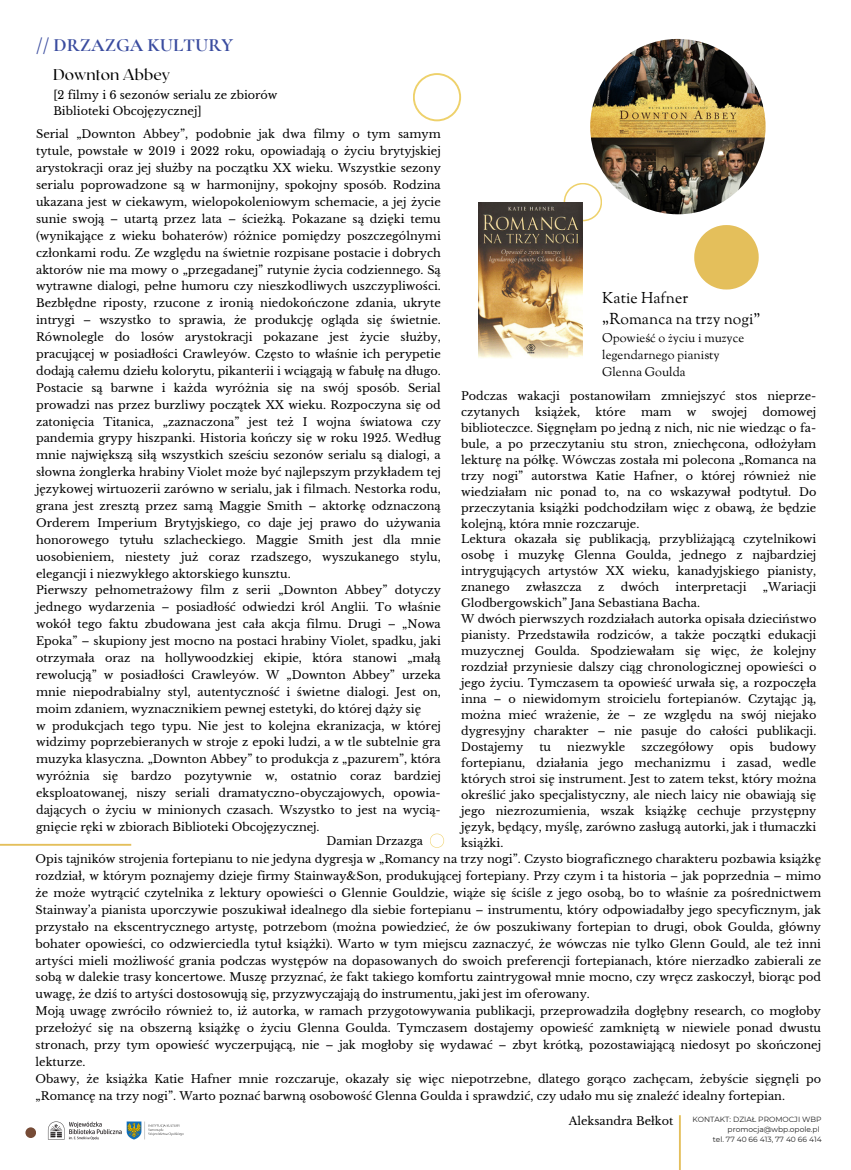
<style>
.page{position:relative;width:851px;height:1170px;background:#fff}
.page>*{position:absolute;margin:0;border:0;box-sizing:border-box;transform-origin:0 0}
.t1{font:700 18.75px "Cormorant Garamond";color:#3a4c9f}
.t2{font:15.62px "Sorts Mill Goudy";color:#000}
.t3{font:15.62px "Roxborough CF";color:#000}
.t4{font:12.5px/16.9px "Sorts Mill Goudy";color:#000}
.t5{font:11.25px/16.9px "Libre Baskerville";color:#000;text-align:justify}
.t6{font:7.5px "Montserrat";color:#222}
</style>
<div class="page">
<img style="left:47px;top:1121px;width:136px;height:19px">
<img style="left:590px;top:39px;width:175px;height:175px;border-radius:50%">
<svg style="left:694px;top:225px;width:64px;height:64px"></svg>
<svg style="left:563px;top:183px;width:39px;height:38px"></svg>
<img style="left:478px;top:202px;width:104px;height:156px">
<svg style="left:413px;top:73px;width:48px;height:48px"></svg>
<svg style="left:430px;top:833px;width:14px;height:14px"></svg>
<hr style="left:0;top:843px;width:131px;height:2px;background:#e4bf5b">
<svg style="left:25px;top:1126px;width:11px;height:11px"></svg>
<hr style="left:678px;top:1114px;width:2px;height:55px;background:#e4bf5b">
<p class="t1" style="left:36px;top:34px;width:198px">// DRZAZGA KULTURY</p>
<p class="t3" style="left:53px;top:64px;width:119px">Downton Abbey</p>
<p class="t5" style="left:53px;top:87px;width:226px;line-height:16px">[2 filmy i 6 sezonów serialu ze zbiorów<br>Biblioteki Obcojęzycznej]</p>
<p class="t5" style="left:36px;top:126px;width:406px">Serial „Downton Abbey”, podobnie jak dwa filmy o tym samym tytule, powstałe w 2019 i 2022 roku, opowiadają o życiu brytyjskiej arystokracji oraz jej służby na początku XX wieku. Wszystkie sezony serialu poprowadzone są w harmonijny, spokojny sposób. Rodzina ukazana jest w ciekawym, wielopokoleniowym schemacie, a jej życie sunie swoją – utartą przez lata – ścieżką. Pokazane są dzięki temu (wynikające z wieku bohaterów) różnice pomiędzy poszczególnymi członkami rodu. Ze względu na świetnie rozpisane postacie i dobrych aktorów nie ma mowy o „przegadanej” rutynie życia codziennego. Są wytrawne dialogi, pełne humoru czy nieszkodliwych uszczypliwości.<br>Bezbłędne riposty, rzucone z ironią niedokończone zdania, ukryte intrygi – wszystko to sprawia, że produkcję ogląda się świetnie.<br>Równolegle do losów arystokracji pokazane jest życie służby, pracującej w posiadłości Crawleyów. Często to właśnie ich perypetie dodają całemu dziełu kolorytu, pikanterii i wciągają w fabułę na długo.<br>Postacie są barwne i każda wyróżnia się na swój sposób. Serial prowadzi nas przez burzliwy początek XX wieku. Rozpoczyna się od zatonięcia Titanica, „zaznaczona” jest też I wojna światowa czy pandemia grypy hiszpanki. Historia kończy się w roku 1925. Według mnie największą siłą wszystkich sześciu sezonów serialu są dialogi, a słowna żonglerka hrabiny Violet może być najlepszym przykładem tej językowej wirtuozerii zarówno w serialu, jak i filmach. Nestorka rodu, grana jest zresztą przez samą Maggie Smith – aktorkę odznaczoną Orderem Imperium Brytyjskiego, co daje jej prawo do używania honorowego tytułu szlacheckiego. Maggie Smith jest dla mnie uosobieniem, niestety już coraz rzadszego, wyszukanego stylu, elegancji i niezwykłego aktorskiego kunsztu.</p>
<p class="t5" style="left:36px;top:582px;width:406px">Pierwszy pełnometrażowy film z serii „Downton Abbey” dotyczy jednego wydarzenia – posiadłość odwiedzi król Anglii. To właśnie wokół tego faktu zbudowana jest cała akcja filmu. Drugi – „Nowa Epoka” – skupiony jest mocno na postaci hrabiny Violet, spadku, jaki otrzymała oraz na hollywoodzkiej ekipie, która stanowi „małą rewolucją” w posiadłości Crawleyów. W „Downton Abbey” urzeka mnie niepodrabialny styl, autentyczność i świetne dialogi. Jest on, moim zdaniem, wyznacznikiem pewnej estetyki, do której dąży się</p>
<p class="t5" style="left:36px;top:717px;width:406px">w produkcjach tego typu. Nie jest to kolejna ekranizacja, w której widzimy poprzebieranych w stroje z epoki ludzi, a w tle subtelnie gra muzyka klasyczna. „Downton Abbey” to produkcja z „pazurem”, która wyróżnia się bardzo pozytywnie w, ostatnio coraz bardziej eksploatowanej, niszy seriali dramatyczno-obyczajowych, opowia&shy;dających o życiu w minionych czasach. Wszystko to jest na wycią&shy;gnięcie ręki w zbiorach Biblioteki Obcojęzycznej.</p>
<p class="t2" style="left:602px;top:288px;width:87px">Katie Hafner</p>
<p class="t2" style="left:602px;top:309px;width:160px">„Romanca na trzy nogi”</p>
<p class="t4" style="left:602px;top:330px;width:144px">Opowieść o życiu i muzyce legendarnego pianisty</p>
<p class="t4" style="left:602px;top:364px;width:85px">Glenna Goulda</p>
<p class="t5" style="left:461px;top:388px;width:356px;line-height:16px">Podczas wakacji postanowiłam zmniejszyć stos nieprze&shy;czytanych</p>
<p class="t5" style="left:461px;top:404px;width:356px;line-height:16px;text-indent:301px">domowej biblioteczce. Sięgnęłam po jedną z nich, nic nie wiedząc o fa&shy;bule, a po przeczytaniu stu stron, zniechęcona, odłożyłam lekturę na półkę. Wówczas została mi polecona „Romanca na trzy nogi” autorstwa Katie Hafner, o której również nie wiedziałam nic ponad to, na co wskazywał podtytuł. Do przeczytania książki podchodziłam więc z obawą, że będzie kolejną, która mnie rozczaruje.</p>
<p class="t5" style="left:461px;top:531px;width:356px;line-height:16px">Lektura okazała się publikacją, przybliżającą czytelnikowi osobę i muzykę Glenna Goulda, jednego z najbardziej intrygujących artystów XX wieku, kanadyjskiego pianisty, znanego</p>
<p class="t5" style="left:535px;top:403px;width:46px">książek,</p>
<p class="t5" style="left:595px;top:403px;width:32px">które</p>
<p class="t5" style="left:641px;top:403px;width:32px">mam</p>
<p class="t5" style="left:686px;top:403px;width:11px">w</p>
<p class="t5" style="left:711px;top:403px;width:37px">swojej</p>
<p class="t5" style="left:526px;top:578px;width:57px">zwłaszcza</p>
<p class="t5" style="left:598px;top:578px;width:8px">z</p>
<p class="t5" style="left:620px;top:578px;width:40px">dwóch</p>
<p class="t5" style="left:675px;top:578px;width:72px">interpretacji</p>
<p class="t5" style="left:762px;top:578px;width:55px">„Wariacji</p>
<p class="t5" style="left:461px;top:594px;width:240px">Glodbergowskich” Jana Sebastiana Bacha.</p>
<p class="t5" style="left:461px;top:611px;width:356px;line-height:16px">W dwóch pierwszych rozdziałach autorka opisała dzieciństwo pianisty. Przedstawiła rodziców, a także początki edukacji muzycznej Goulda. Spodziewałam się więc, że kolejny rozdział przyniesie dalszy ciąg chronologicznej opowieści o jego życiu. Tymczasem ta opowieść urwała się, a rozpoczęła inna – o niewidomym stroicielu fortepianów. Czytając ją, można mieć wrażenie, że – ze względu na swój niejako dygresyjny charakter – nie pasuje do całości publikacji.<br>Dostajemy</p>
<p class="t5" style="left:461px;top:738px;width:356px;line-height:16px;text-indent:308px">budowy fortepianu, działania jego mechanizmu i zasad, wedle których stroi się instrument. Jest to zatem tekst, który można określić jako specjalistyczny, ale niech laicy nie obawiają się jego niezrozumienia, wszak książkę cechuje przystępny język, będący, myślę, zarówno zasługą autorki, jak i tłumaczki książki.</p>
<p class="t5" style="left:36px;top:850px;width:786px">Opis tajników strojenia fortepianu to nie jedyna dygresja w „Romancy na trzy nogi”. Czysto biograficznego charakteru pozbawia książkę rozdział, w którym poznajemy dzieje firmy Stainway&amp;Son, produkującej fortepiany. Przy czym i ta historia – jak poprzednia – mimo że może wytrącić czytelnika z lektury opowieści o Glennie Gouldzie, wiąże się ściśle z jego osobą, bo to właśnie za pośrednictwem Stainway’a pianista uporczywie poszukiwał idealnego dla siebie fortepianu – instrumentu, który odpowiadałby jego specyficznym, jak przystało na ekscentrycznego artystę, potrzebom (można powiedzieć, że ów poszukiwany fortepian to drugi, obok Goulda, główny bohater opowieści, co odzwierciedla tytuł książki). Warto w tym miejscu zaznaczyć, że wówczas nie tylko Glenn Gould, ale też inni artyści mieli możliwość grania podczas występów na dopasowanych do swoich preferencji fortepianach, które nierzadko zabierali ze sobą w dalekie trasy koncertowe. Muszę przyznać, że fakt takiego komfortu zaintrygował mnie mocno, czy wręcz zaskoczył, biorąc pod uwagę, że dziś to artyści dostosowują się, przyzwyczajają do instrumentu, jaki jest im oferowany.</p>
<p class="t5" style="left:36px;top:1002px;width:786px">Moją uwagę zwróciło również to, iż autorka, w ramach przygotowywania publikacji, przeprowadziła dogłębny research, co mogłoby przełożyć się na obszerną książkę o życiu Glenna Goulda. Tymczasem dostajemy opowieść zamkniętą w niewiele ponad dwustu stronach, przy tym opowieść wyczerpującą, nie – jak mogłoby się wydawać – zbyt krótką, pozostawiającą niedosyt po skończonej lekturze.</p>
<p class="t5" style="left:36px;top:1070px;width:786px">Obawy, że książka Katie Hafner mnie rozczaruje, okazały się więc niepotrzebne, dlatego gorąco zachęcam, żebyście sięgnęli po „Romancę na trzy nogi”. Warto poznać barwną osobowość Glenna Goulda i sprawdzić, czy udało mu się znaleźć idealny fortepian.</p>
<p class="t5" style="left:539px;top:738px;width:13px">tu</p>
<p class="t5" style="left:567px;top:738px;width:60px">niezwykle</p>
<p class="t5" style="left:641px;top:738px;width:74px">szczegółowy</p>
<p class="t5" style="left:729px;top:738px;width:25px">opis</p>
<p class="t5" style="left:326px;top:832px;width:98px">Damian Drzazga</p>
<p class="t5" style="left:568px;top:1111px;width:106px">Aleksandra Bełkot</p>
<p class="t6" style="left:692px;top:1114px;width:131px">KONTAKT: DZIAŁ PROMOCJI WBP</p>
<p class="t6" style="left:727px;top:1124px;width:93px">promocja@wbp.opole.pl</p>
<p class="t6" style="left:712px;top:1134px;width:110px">tel. 77 40 66 413, 77 40 66 414</p>
</div>
